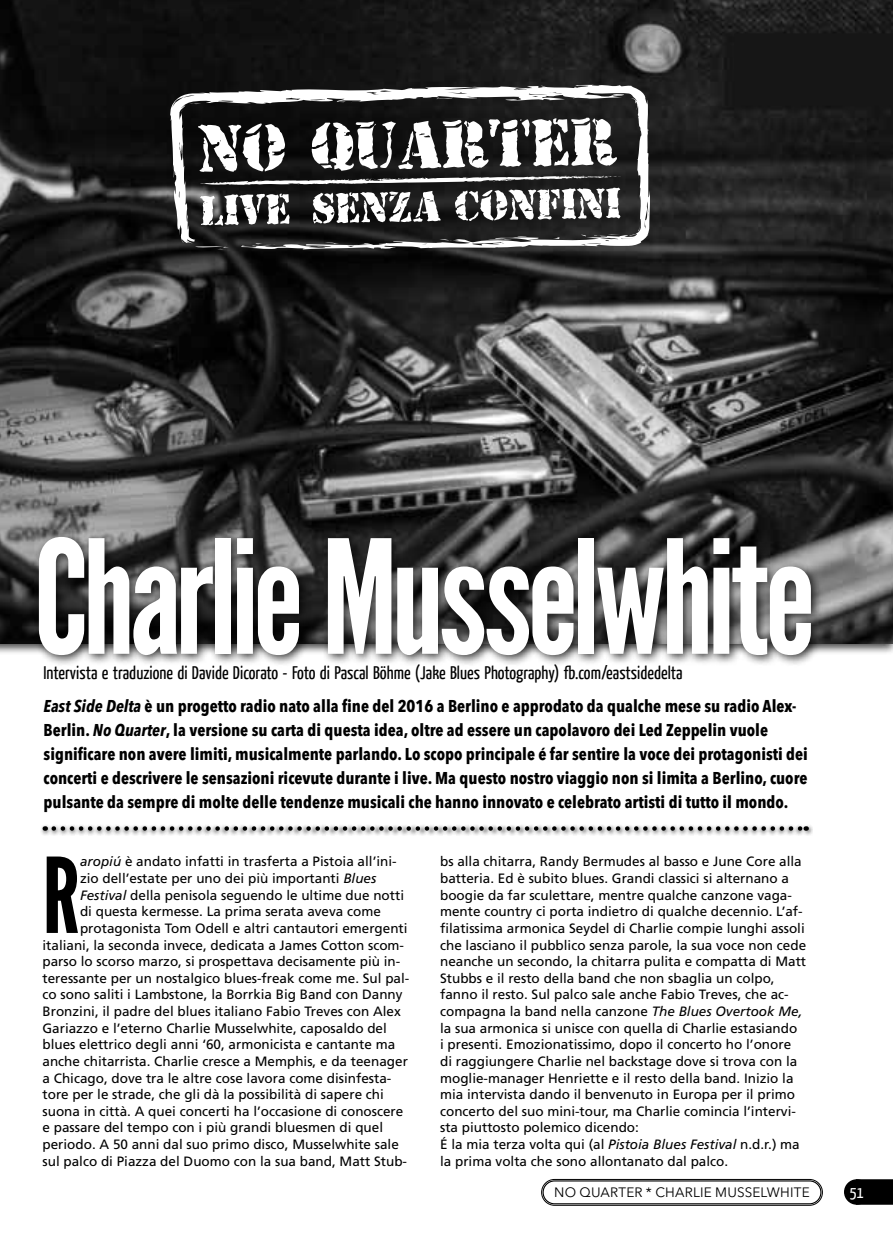
<style>
.page{position:relative;width:893px;height:1234px;background:#fff}
.page>*{position:absolute;margin:0;border:0;box-sizing:border-box;transform-origin:0 0}
.t1{font:157.2px "League Gothic";letter-spacing:-.035em;color:#fff}
.t2{font:103.8px "League Gothic";color:#000}
.t3{font:18.3px "Yanone Kaffeesatz";color:#000}
.t4{font:700 condensed 16.95px/24px "Avenir Next LT Pro";color:#000}
.t5{font:16.5px "Yanone Kaffeesatz";color:#fff}
.t6{font:13.5px/16.6px "Frutiger";color:#000}
.t7{font:13.5px "Avenir Next LT Pro";letter-spacing:.015em;color:#000}
.s1{font-style:italic}
</style>
<div class="page">
<div style="left:39px;top:822px;width:774px;height:13px;background:#000;opacity:.75"></div>
<svg style="left:54px;top:826px;width:753px;height:4px;background:#888"></svg>
<div style="left:541px;top:1178px;width:282px;height:27px;border:1px solid #000;border-radius:13px"></div>
<div style="left:543px;top:1179px;width:278px;height:24px;border:1px solid #000;border-radius:11px"></div>
<div style="left:845px;top:1179px;width:24px;height:24px;background:#000;border-radius:50%"></div>
<div style="left:844px;top:1178px;width:25px;height:26px;border:2px solid #000;border-radius:50%"></div>
<svg style="left:856px;top:1178px;width:36px;height:26px"></svg>
<img style="left:0;top:0;width:892px;height:643px">
<svg style="left:170px;top:84px;width:480px;height:166px"></svg>
<svg style="left:252px;top:243px;width:27px;height:3px"></svg>
<svg style="left:325px;top:242px;width:19px;height:2px"></svg>
<svg style="left:355px;top:243px;width:18px;height:2px"></svg>
<svg style="left:517px;top:236px;width:12px;height:1px"></svg>
<svg style="left:553px;top:237px;width:7px;height:2px"></svg>
<svg style="left:608px;top:234px;width:12px;height:1px"></svg>
<svg style="left:638px;top:225px;width:2px;height:6px"></svg>
<svg style="left:435px;top:97px;width:18px;height:2px"></svg>
<svg style="left:189px;top:103px;width:12px;height:2px"></svg>
<svg style="left:198px;top:118px;width:423px;height:107px"></svg>
<div style="left:32px;top:531px;width:790px;height:136px;background:#000;opacity:.75"></div>
<h1 class="t1" style="left:34px;top:504px;width:783px">Charlie Musselwhite</h1>
<h3 class="t3" style="left:44px;top:660px;width:641px">Intervista e traduzione di Davide Dicorato - Foto di Pascal Böhme (Jake Blues Photography) fb.com/eastsidedelta</h3>
<p class="t4" style="left:44px;top:693px;width:766px"><span class="s1">East Side Delta</span> è un progetto radio nato alla fine del 2016 a Berlino e approdato da qualche mese su radio Alex-Berlin. <span class="s1">No Quarter</span>, la versione su carta di questa idea, oltre ad essere un capolavoro dei Led Zeppelin vuole significare non avere limiti, musicalmente parlando. Lo scopo principale é far sentire la voce dei protagonisti dei concerti e descrivere le sensazioni ricevute durante i live. Ma questo nostro viaggio non si limita a Berlino, cuore pulsante da sempre di molte delle tendenze musicali che hanno innovato e celebrato artisti di tutto il mondo.</p>
<h2 class="t2" style="left:43px;top:833px;width:39px">R</h2>
<p class="t6" style="left:80px;top:853px;width:318px"><span class="s1">aropiú</span> è andato infatti in trasferta a Pistoia all’ini-</p>
<p class="t6" style="left:80px;top:869px;width:298px">zio dell’estate per uno dei più importanti <span class="s1">Blues</span></p>
<p class="t6" style="left:80px;top:886px;width:326px"><span class="s1">Festival</span> della penisola seguendo le ultime due notti</p>
<p class="t6" style="left:80px;top:903px;width:302px">di questa kermesse. La prima serata aveva come</p>
<p class="t6" style="left:80px;top:919px;width:329px">protagonista Tom Odell e altri cantautori emergenti</p>
<p class="t6" style="left:43px;top:936px;width:363px">italiani, la seconda invece, dedicata a James Cotton scom-</p>
<p class="t6" style="left:43px;top:952px;width:359px">parso lo scorso marzo, si prospettava decisamente più in-</p>
<p class="t6" style="left:43px;top:969px;width:368px">teressante per un nostalgico blues-freak come me. Sul pal-</p>
<p class="t6" style="left:43px;top:986px;width:362px">co sono saliti i Lambstone, la Borrkia Big Band con Danny</p>
<p class="t6" style="left:43px;top:1002px;width:360px">Bronzini, il padre del blues italiano Fabio Treves con Alex</p>
<p class="t6" style="left:43px;top:1019px;width:346px">Gariazzo e l’eterno Charlie Musselwhite, caposaldo del</p>
<p class="t6" style="left:43px;top:1035px;width:354px">blues elettrico degli anni ‘60, armonicista e cantante ma</p>
<p class="t6" style="left:43px;top:1052px;width:367px">anche chitarrista. Charlie cresce a Memphis, e da teenager</p>
<p class="t6" style="left:43px;top:1069px;width:350px">a Chicago, dove tra le altre cose lavora come disinfesta-</p>
<p class="t6" style="left:43px;top:1085px;width:343px">tore per le strade, che gli dà la possibilità di sapere chi</p>
<p class="t6" style="left:43px;top:1102px;width:362px">suona in città. A quei concerti ha l’occasione di conoscere</p>
<p class="t6" style="left:43px;top:1118px;width:342px">e passare del tempo con i più grandi bluesmen di quel</p>
<p class="t6" style="left:43px;top:1135px;width:358px">periodo. A 50 anni dal suo primo disco, Musselwhite sale</p>
<p class="t6" style="left:43px;top:1152px;width:366px">sul palco di Piazza del Duomo con la sua band, Matt Stub-</p>
<p class="t6" style="left:440px;top:853px;width:368px">bs alla chitarra, Randy Bermudes al basso e June Core alla batteria. Ed è subito blues. Grandi classici si alternano a boogie da far sculettare, mentre qualche canzone vaga&shy;mente country ci porta indietro di qualche decennio. L’af&shy;filatissima armonica Seydel di Charlie compie lunghi assoli che lasciano il pubblico senza parole, la sua voce non cede neanche un secondo, la chitarra pulita e compatta di Matt Stubbs e il resto della band che non sbaglia un colpo, fanno il resto. Sul palco sale anche Fabio Treves, che ac&shy;compagna la band nella canzone <span class="s1">The Blues Overtook Me, </span>la sua armonica si unisce con quella di Charlie estasiando<br>i presenti. Emozionatissimo, dopo il concerto ho l’onore di raggiungere Charlie nel backstage dove si trova con la moglie-manager Henriette e il resto della band. Inizio la mia intervista dando il benvenuto in Europa per il primo concerto del suo mini-tour, ma Charlie comincia l’intervi&shy;sta piuttosto polemico dicendo:<br>É la mia terza volta qui (al <span class="s1">Pistoia Blues Festival</span> n.d.r.) ma la prima volta che sono allontanato dal palco.</p>
<p class="t7" style="left:554px;top:1184px;width:257px">NO QUARTER * CHARLIE MUSSELWHITE</p>
<p class="t5" style="left:850px;top:1180px;width:15px">51</p>
</div>
